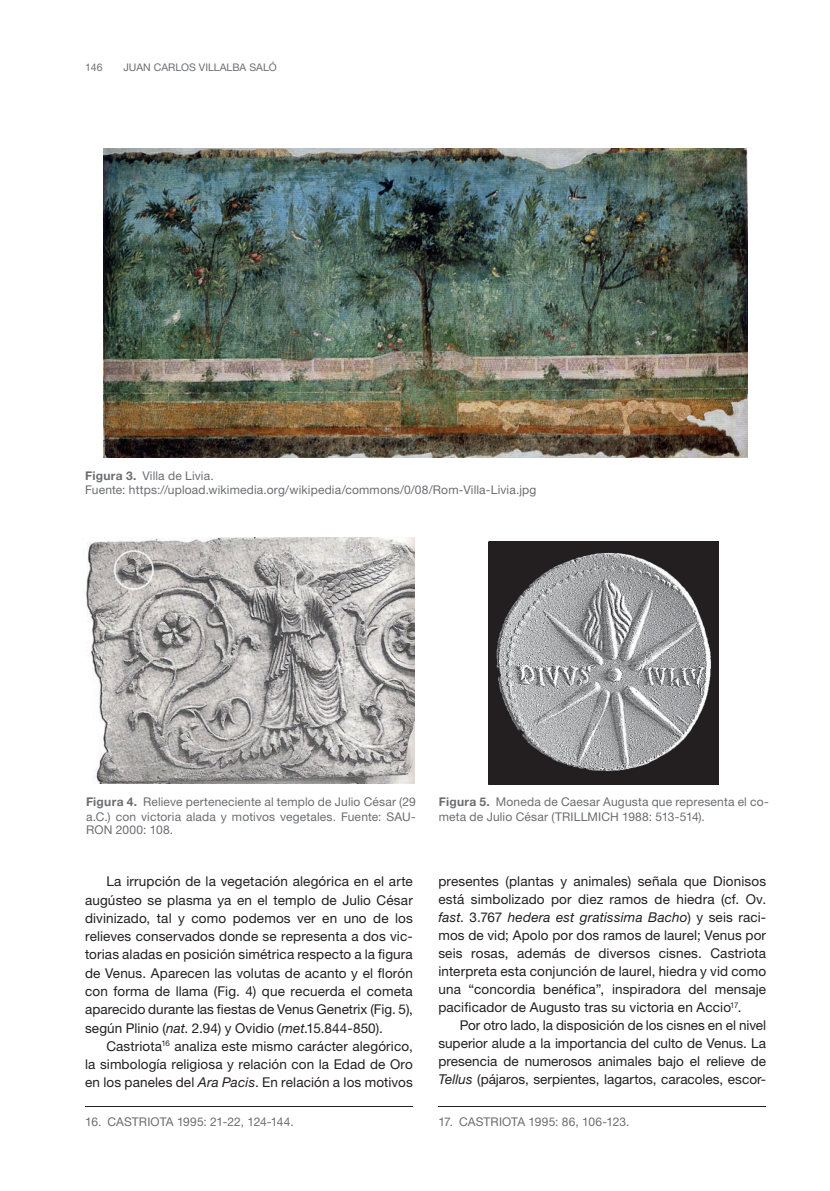
<style>
.page{position:relative;width:830px;height:1191px;background:#fff}
.page>*{position:absolute;margin:0;border:0;box-sizing:border-box;transform-origin:0 0}
.t1{font:13.5px/18.3px "Helvetica Neue LT Std";letter-spacing:.005em;color:#231f20;text-align:justify}
.t2{font:12px/14.4px "Helvetica Neue LT Std";letter-spacing:.01em;color:#6c6d70}
.t3{font:10.5px "Helvetica Neue LT Std";color:#6c6d70}
.s1{font-weight:700}
.s2{font-style:italic}
</style>
<div class="page">
<hr style="left:85px;top:1106px;width:327px;height:1px;background:#231f20">
<hr style="left:438px;top:1106px;width:327px;height:1px;background:#231f20">
<img style="left:103px;top:149px;width:644px;height:309px">
<img style="left:86px;top:537px;width:328px;height:246px">
<img style="left:488px;top:541px;width:230px;height:244px">
<p class="t3" style="left:85px;top:61px;width:19px">146</p>
<p class="t3" style="left:123px;top:61px;width:155px">JUAN CARLOS VILLALBA SALÓ</p>
<p class="t2" style="left:85px;top:468px;width:452px"><span class="s1">Figura 3.</span> Villa de Livia.<br>Fuente: https://upload.wikimedia.org/wikipedia/commons/0/08/Rom-Villa-Livia.jpg</p>
<p class="t2" style="left:86px;top:795px;width:331px;line-height:14px;text-align:justify"><span class="s1">Figura 4.</span> Relieve perteneciente al templo de Julio César (29 a.C.) con victoria alada y motivos vegetales. Fuente: SAU-RON 2000: 108.</p>
<p class="t2" style="left:438px;top:794px;width:331px"><span class="s1">Figura 5.</span> Moneda de Caesar Augusta que representa el co&shy;meta de Julio César (TRILLMICH 1988: 513-514).</p>
<p class="t1" style="left:85px;top:872px;width:329px;text-indent:21px">La irrupción de la vegetación alegórica en el arte augústeo se plasma ya en el templo de Julio César divinizado, tal y como podemos ver en uno de los relieves conservados donde se representa a dos vic&shy;torias aladas en posición simétrica respecto a la figura de Venus. Aparecen las volutas de acanto y el florón con forma de llama (Fig. 4) que recuerda el cometa aparecido durante las fiestas de Venus Genetrix (Fig. 5), según Plinio (<span class="s2">nat</span>. 2.94) y Ovidio (<span class="s2">met</span>.15.844-850).</p>
<p class="t1" style="left:85px;top:1036px;width:329px;text-indent:21px">Castriota<sup>16</sup> analiza este mismo carácter alegórico, la simbología religiosa y relación con la Edad de Oro en los paneles del <span class="s2">Ara Pacis</span>. En relación a los motivos</p>
<p class="t2" style="left:85px;top:1114px;width:210px">16. CASTRIOTA 1995: 21-22, 124-144.</p>
<p class="t1" style="left:438px;top:872px;width:329px">presentes (plantas y animales) señala que Dionisos está simbolizado por diez ramos de hiedra (cf. Ov. <span class="s2">fast</span>. 3.767 <span class="s2">hedera est gratissima Bacho</span>) y seis raci&shy;mos de vid; Apolo por dos ramos de laurel; Venus por seis rosas, además de diversos cisnes. Castriota interpreta esta conjunción de laurel, hiedra y vid como una “concordia benéfica”, inspiradora del mensaje pacificador de Augusto tras su victoria en Accio<sup>17</sup>.</p>
<p class="t1" style="left:438px;top:1016px;width:329px;text-indent:21px">Por otro lado, la disposición de los cisnes en el nivel superior alude a la importancia del culto de Venus. La presencia de numerosos animales bajo el relieve de <span class="s2">Tellus</span> (pájaros, serpientes, lagartos, caracoles, escor-</p>
<p class="t2" style="left:438px;top:1114px;width:192px">17. CASTRIOTA 1995: 86, 106-123.</p>
</div>
